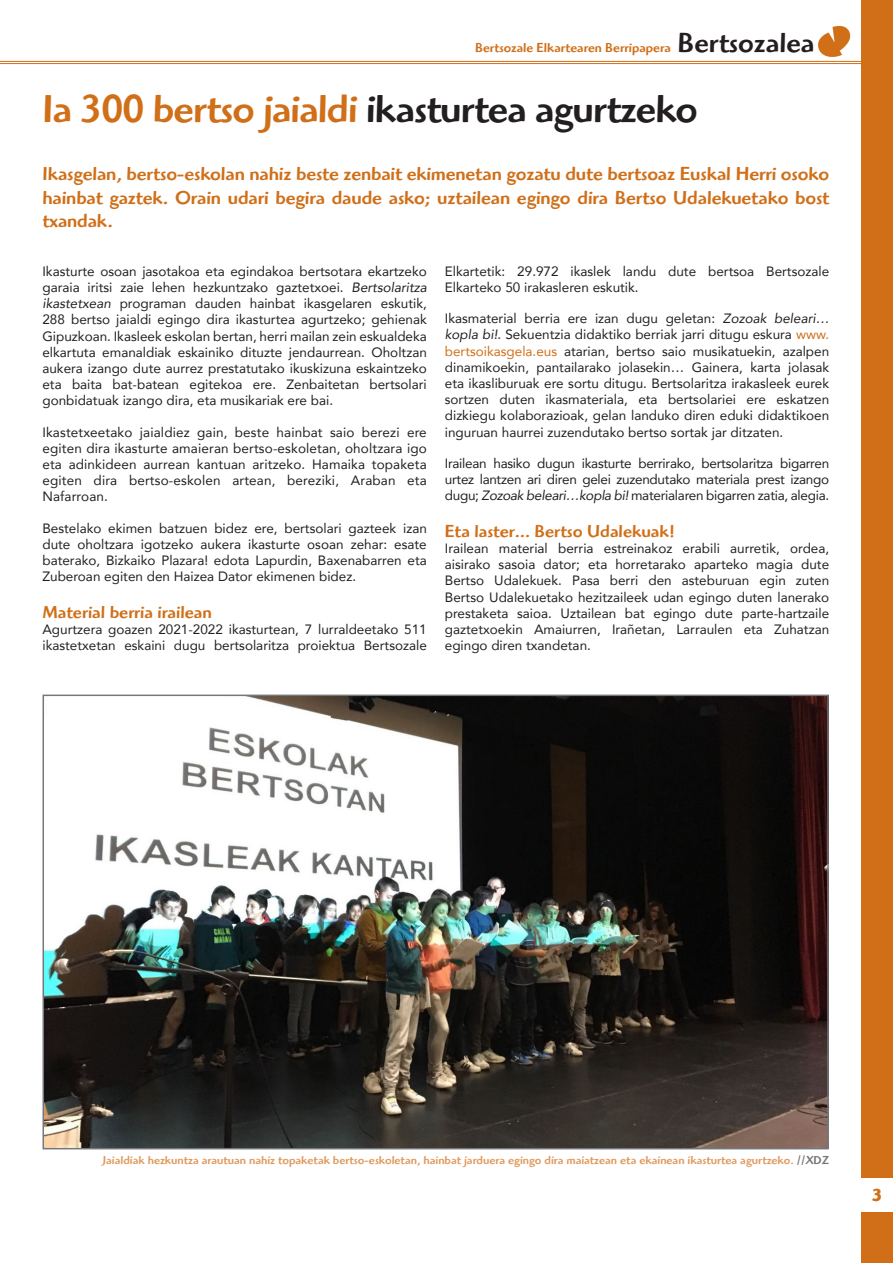
<style>
.page{position:relative;width:893px;height:1263px;background:#fff}
.page>*{position:absolute;margin:0;border:0;box-sizing:border-box;transform-origin:0 0}
.t1{font:500 40.5px "Highlander Std";letter-spacing:-.02em;color:#231f20}
.t2{font:500 19.5px/23.4px "Highlander Std";letter-spacing:-.005em;color:#d06f18;text-align:justify}
.t3{font:500 18px "Highlander Std";color:#d06f18}
.t4{font:700 18px "Highlander Std";color:#d06f18}
.t5{font:13.5px/16.2px "Avenir";color:#231f20;text-align:justify}
.t6{font:500 13.5px "Highlander Std";color:#d06f18}
.t7{font:500 12px "Highlander Std";color:#e09a5e}
.s1{font-size:28.65px;color:#231f20}
.s2{color:#d06f18}
.s3{font-style:italic}
.s4{color:#76787b}
</style>
<div class="page">
<div style="left:861px;top:0;width:32px;height:1263px;background:#d06f18"></div>
<div style="left:861px;top:1178px;width:32px;height:33px;background:#fff"></div>
<img style="left:817px;top:25px;width:34px;height:33px">
<hr style="left:0;top:61px;width:893px;height:1px;background:#d06f18">
<hr style="left:0;top:63px;width:893px;height:1px;background:#d06f18">
<img style="left:46px;top:697px;width:780px;height:449px">
<div style="left:43px;top:694px;width:786px;height:455px;border:2px solid #76787b"></div>
<p class="t6" style="left:475px;top:40px;width:341px">Bertsozale Elkartearen Berripapera <span class="s1">Bertsozalea</span></p>
<p class="t1" style="left:43px;top:86px;width:657px"><span class="s2">Ia 300 bertso jaialdi</span> ikasturtea agurtzeko</p>
<p class="t2" style="left:42px;top:163px;width:788px">Ikasgelan, bertso-eskolan nahiz beste zenbait ekimenetan gozatu dute bertsoaz Euskal Herri osoko hainbat gaztek. Orain udari begira daude asko; uztailean egingo dira Bertso Udalekuetako bost txandak.</p>
<p class="t5" style="left:42px;top:263px;width:386px">Ikasturte osoan jasotakoa eta egindakoa bertsotara ekartzeko garaia iritsi zaie lehen hezkuntzako gaztetxoei. <span class="s3">Bertsolaritza ikastetxean</span> programan dauden hainbat ikasgelaren eskutik, 288 bertso jaialdi egingo dira ikasturtea agurtzeko; gehienak Gipuzkoan. Ikasleek eskolan bertan, herri mailan zein eskualdeka elkartuta emanaldiak eskainiko dituzte jendaurrean. Oholtzan aukera izango dute aurrez prestatutako ikuskizuna eskaintzeko eta baita bat-batean egitekoa ere. Zenbaitetan bertsolari gonbidatuak izango dira, eta musikariak ere bai.</p>
<p class="t5" style="left:42px;top:423px;width:386px">Ikastetxeetako jaialdiez gain, beste hainbat saio berezi ere egiten dira ikasturte amaieran bertso-eskoletan, oholtzara igo eta adinkideen aurrean kantuan aritzeko. Hamaika topaketa egiten dira bertso-eskolen artean, bereziki, Araban eta Nafarroan.</p>
<p class="t5" style="left:42px;top:519px;width:386px">Bestelako ekimen batzuen bidez ere, bertsolari gazteek izan dute oholtzara igotzeko aukera ikasturte osoan zehar: esate baterako, Bizkaiko Plazara! edota Lapurdin, Baxenabarren eta Zuberoan egiten den Haizea Dator ekimenen bidez.</p>
<p class="t3" style="left:42px;top:601px;width:171px">Material berria irailean</p>
<p class="t5" style="left:42px;top:621px;width:386px">Agurtzera goazen 2021-2022 ikasturtean, 7 lurraldeetako 511 ikastetxetan eskaini dugu bertsolaritza proiektua Bertsozale</p>
<p class="t5" style="left:445px;top:263px;width:386px">Elkartetik: 29.972 ikaslek landu dute bertsoa Bertsozale<br>Elkarteko 50 irakasleren eskutik.</p>
<p class="t5" style="left:445px;top:310px;width:386px">Ikasmaterial berria ere izan dugu geletan: <span class="s3">Zozoak beleari… kopla bi!</span>. Sekuentzia didaktiko berriak jarri ditugu eskura <span class="s2">www. bertsoikasgela.eus</span> atarian, bertso saio musikatuekin, azalpen dinamikoekin, pantailarako jolasekin… Gainera, karta jolasak eta ikasliburuak ere sortu ditugu. Bertsolaritza irakasleek eurek sortzen duten ikasmateriala, eta bertsolariei ere eskatzen dizkiegu kolaborazioak, gelan landuko diren eduki didaktikoen inguruan haurrei zuzendutako bertso sortak jar ditzaten.</p>
<p class="t5" style="left:445px;top:455px;width:386px">Irailean hasiko dugun ikasturte berrirako, bertsolaritza bigarren urtez lantzen ari diren gelei zuzendutako materiala prest izango dugu; <span class="s3">Zozoak beleari…kopla bi!</span> materialaren bigarren zatia, alegia.</p>
<p class="t3" style="left:445px;top:520px;width:232px">Eta laster… Bertso Udalekuak!</p>
<p class="t5" style="left:445px;top:540px;width:386px">Irailean material berria estreinakoz erabili aurretik, ordea, aisirako sasoia dator; eta horretarako aparteko magia dute Bertso Udalekuek. Pasa berri den asteburuan egin zuten Bertso Udalekuetako hezitzaileek udan egingo duten lanerako prestaketa saioa. Uztailean bat egingo dute parte-hartzaile gaztetxoekin Amaiurren, Irañetan, Larraulen eta Zuhatzan egingo diren txandetan.</p>
<p class="t7" style="left:103px;top:1153px;width:728px">Jaialdiak hezkuntza arautuan nahiz topaketak bertso-eskoletan, hainbat jarduera egingo dira maiatzean eta ekainean ikasturtea agurtzeko. <span class="s4">//XDZ</span></p>
<p class="t4" style="left:872px;top:1184px;width:12px">3</p>
</div>
